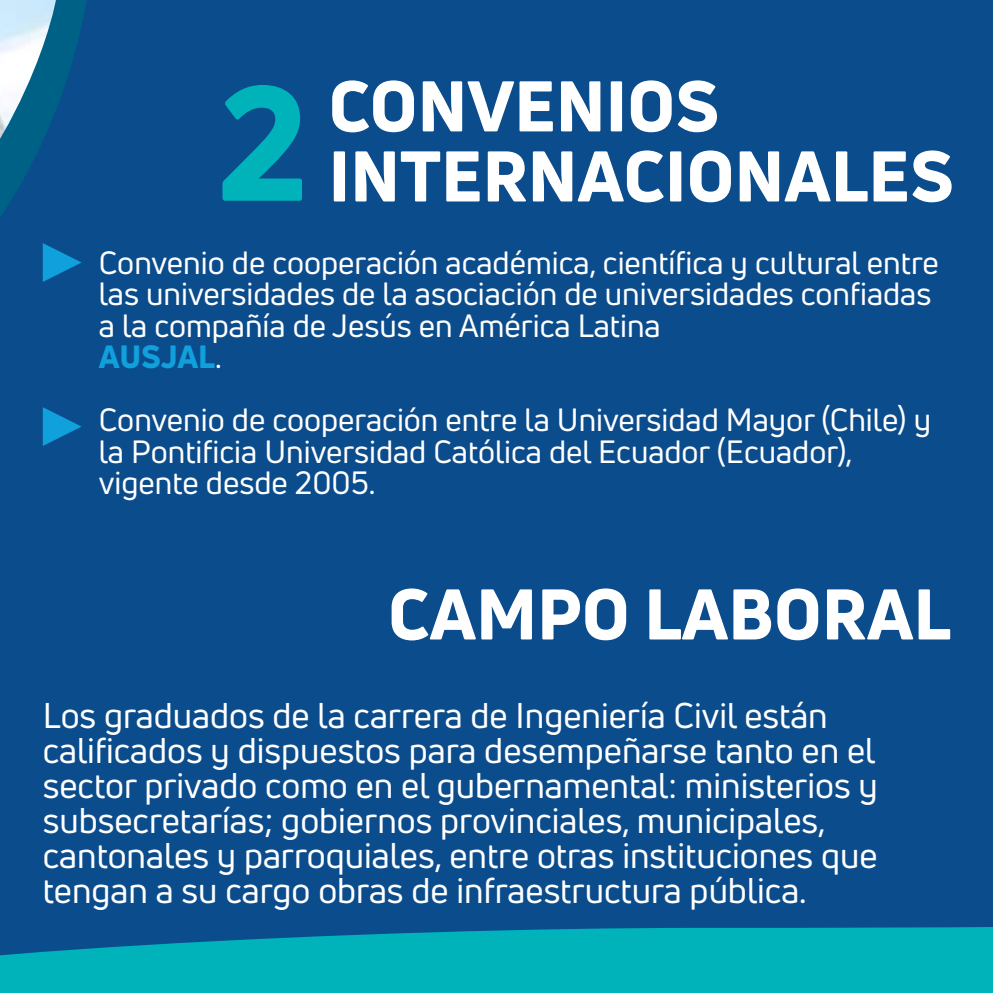
<style>
.page{position:relative;width:993px;height:993px;background:#fff}
.page>*{position:absolute;margin:0;border:0;box-sizing:border-box;transform-origin:0 0}
.t1{font:800 158.9px "Uni Neue";color:#00b2b9}
.t2{font:800 70px/70px "Uni Neue";color:#fff}
.t3{font:35px/35px "Uni Neue";color:#fff}
.t4{font:31.5px/31.5px "Uni Neue";color:#fff}
.s1{font-weight:800;color:#10a0db}
</style>
<div class="page">
<hr style="left:992px;top:0;width:1px;height:992px;background:#10a0db">
<div style="left:0;top:0;width:992px;height:992px;background:#0b4c8c"></div>
<svg style="left:0;top:0;width:87px;height:446px"></svg>
<svg style="left:0;top:927px;width:992px;height:65px;background:#01a6b3"></svg>
<svg style="left:43px;top:243px;width:39px;height:39px"></svg>
<svg style="left:43px;top:407px;width:39px;height:39px"></svg>
<h1 class="t1" style="left:217px;top:36px;width:93px">2</h1>
<h2 class="t2" style="left:328px;top:70px;width:626px">CONVENIOS<br>INTERNACIONALES</h2>
<p class="t4" style="left:99px;top:246px;width:841px">Convenio de cooperación académica, científica y cultural entre las universidades de la asociación de universidades confiadas a la compañía de Jesús en América Latina<br><span class="s1">AUSJAL</span>.</p>
<p class="t4" style="left:99px;top:404px;width:833px">Convenio de cooperación entre la Universidad Mayor (Chile) y la Pontificia Universidad Católica del Ecuador (Ecuador), vigente desde 2005.</p>
<h2 class="t2" style="left:388px;top:578px;width:564px">CAMPO LABORAL</h2>
<p class="t3" style="left:43px;top:697px;width:836px">Los graduados de la carrera de Ingeniería Civil están calificados y dispuestos para desempeñarse tanto en el sector privado como en el gubernamental: ministerios y subsecretarías; gobiernos provinciales, municipales, cantonales y parroquiales, entre otras instituciones que tengan a su cargo obras de infraestructura pública.</p>
</div>
